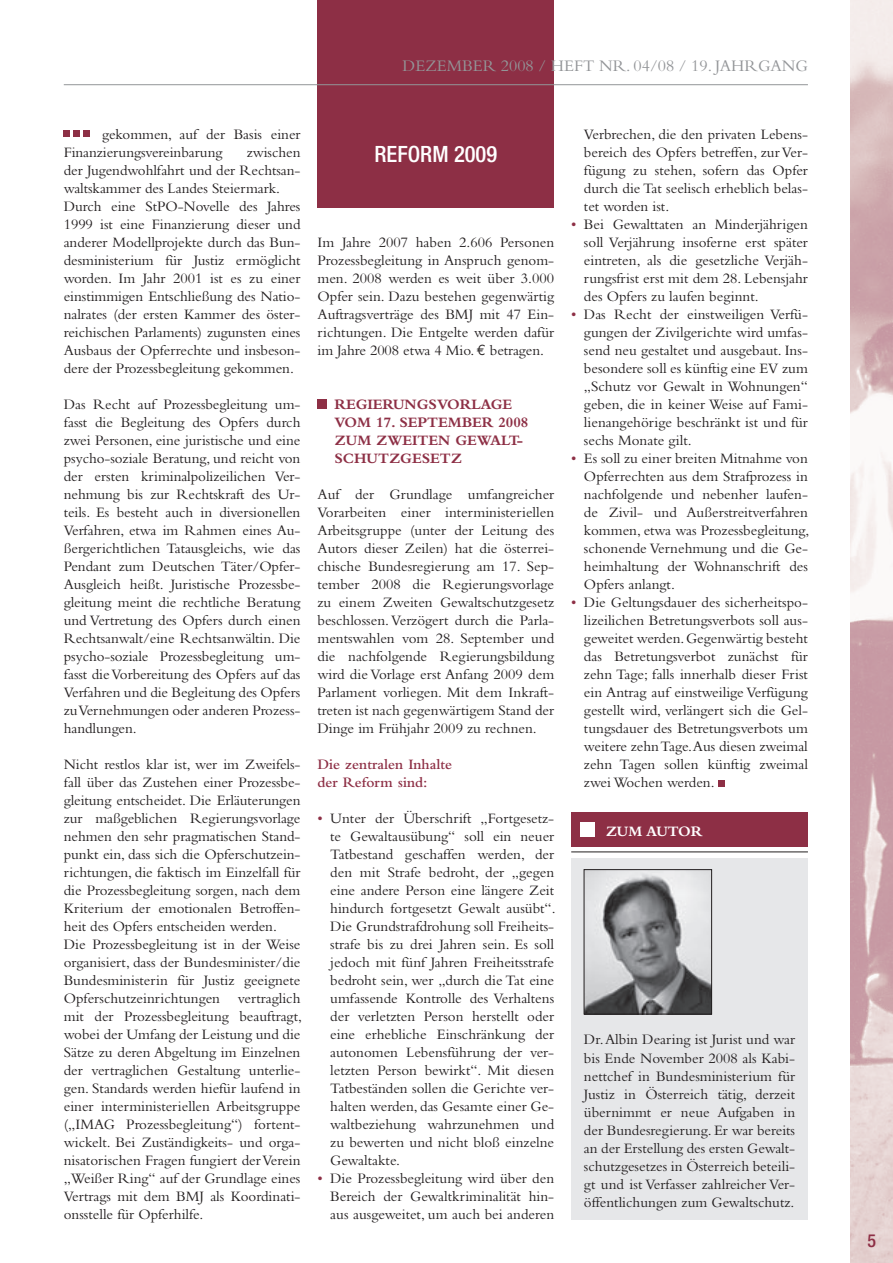
<style>
.page{position:relative;width:893px;height:1263px;background:#fff}
.page>*{position:absolute;margin:0;border:0;box-sizing:border-box;transform-origin:0 0}
.t1{font:500 condensed 22.5px "Helvetica Neue";color:#fff}
.t2{font:16.8px "Bembo";color:#939598}
.t3{font:15px/18px "Bembo";color:#231f20;text-align:justify}
.t4{font:700 15px/18px "Bembo";color:#8d2f45}
.t5{font:600 15px/18px "Bembo";color:#8d2f45}
.t6{font:700 15px "Bembo";color:#fff}
.s1{font-family:"Euro Mono"}
.s2{color:#8d2f45}
</style>
<div class="page">
<img style="left:850px;top:0;width:43px;height:1263px">
<div style="left:317px;top:0;width:237px;height:208px;background:#8d2f45"></div>
<div style="left:317px;top:399px;width:10px;height:10px;background:#8d2f45"></div>
<svg style="left:83px;top:131px;width:6px;height:6px"></svg>
<div style="left:73px;top:131px;width:7px;height:6px;background:#8d2f45"></div>
<svg style="left:64px;top:131px;width:6px;height:6px"></svg>
<hr style="left:64px;top:84px;width:744px;height:1px;background:#939598">
<div style="left:571px;top:858px;width:237px;height:362px;background:#e6e7e9"></div>
<img style="left:586px;top:871px;width:124px;height:141px">
<div style="left:584px;top:869px;width:128px;height:145px;border:1px solid #231f20"></div>
<div style="left:572px;top:813px;width:236px;height:34px;background:#8d2f45"></div>
<div style="left:580px;top:822px;width:14px;height:15px;background:#fff"></div>
<hr style="left:571px;top:851px;width:237px;height:1px;background:#231f20">
<svg style="left:718px;top:780px;width:6px;height:6px"></svg>
<svg style="left:868px;top:1234px;width:7px;height:13px"></svg>
<p class="t2" style="left:403px;top:56px;width:26px">Dezember</p>
<p class="t2" style="left:501px;top:56px;width:75px">2008 / Heft</p>
<p class="t2" style="left:599px;top:56px;width:135px">Nr. 04/08 / 19. Jahrgang</p>
<p class="t3" style="left:64px;top:125px;width:238px;text-indent:38px">gekommen, auf der Basis einer<br>Finanzierungsvereinbarung</p>
<p class="t3" style="left:64px;top:143px;width:238px;text-align:left;text-indent:183px">zwischen der Jugendwohlfahrt und der Rechtsan&shy;waltskammer des Landes Steiermark.<br>Durch eine StPO-Novelle des Jahres 1999 ist eine Finanzierung dieser und anderer Modellprojekte durch das Bun&shy;desministerium für Justiz ermöglicht worden. Im Jahr 2001 ist es zu einer einstimmigen Entschließung des Natio&shy;nalrates (der ersten Kammer des öster&shy;reichischen Parlaments) zugunsten eines Ausbaus der Opferrechte und insbeson&shy;dere der Prozessbegleitung gekommen.</p>
<p class="t3" style="left:64px;top:395px;width:238px">Das Recht auf Prozessbegleitung um&shy;fasst die Begleitung des Opfers durch zwei Personen, eine juristische und eine psycho-soziale Beratung, und reicht von der ersten kriminalpolizeilichen Ver&shy;nehmung bis zur Rechtskraft des Ur&shy;teils. Es besteht auch in diversionellen Verfahren, etwa im Rahmen eines Au&shy;ßergerichtlichen Tatausgleichs, wie das Pendant zum Deutschen Täter/Opfer-Ausgleich heißt. Juristische Prozessbe&shy;gleitung meint die rechtliche Beratung und Vertretung des Opfers durch einen Rechtsanwalt/eine Rechtsanwältin. Die psycho-soziale Prozessbegleitung um&shy;fasst die Vorbereitung des Opfers auf das Verfahren und die Begleitung des Opfers zu Vernehmungen oder anderen Prozess&shy;handlungen.</p>
<p class="t3" style="left:64px;top:755px;width:240px;text-align:left">Nicht restlos klar ist, wer im Zweifels&shy;fall über das Zustehen einer Prozessbe&shy;gleitung entscheidet. Die Erläuterungen zur maßgeblichen Regierungsvorlage nehmen den sehr pragmatischen Stand&shy;punkt ein, dass sich die Opferschutzein&shy;richtungen, die faktisch im Einzelfall für die Prozessbegleitung sorgen, nach dem Kriterium der emotionalen Betroffen&shy;heit des Opfers entscheiden werden.<br>Die Prozessbegleitung ist in der Weise organisiert, dass der Bundesminister/die Bundesministerin für Justiz geeignete Opferschutzeinrichtungen vertraglich mit der Prozessbegleitung beauftragt, wobei der Umfang der Leistung und die Sätze zu deren Abgeltung im Einzelnen der vertraglichen Gestaltung unterlie&shy;gen. Standards werden hiefür laufend in einer interministeriellen Arbeitsgruppe („IMAG Prozessbegleitung“) fortent&shy;wickelt. Bei Zuständigkeits- und orga&shy;nisatorischen Fragen fungiert der Verein „Weißer Ring“ auf der Grundlage eines Vertrags mit dem BMJ als Koordinati&shy;onsstelle für Opferhilfe.</p>
<h1 class="t1" style="left:374px;top:141px;width:124px">REFORM 2009</h1>
<p class="t3" style="left:317px;top:233px;width:238px">Im Jahre 2007 haben 2.606 Personen Prozessbegleitung in Anspruch genom&shy;men. 2008 werden es weit über 3.000<br>Opfer sein. Dazu bestehen gegenwärtig Auftragsverträge des BMJ mit 47 Ein&shy;richtungen. Die Entgelte werden dafür im Jahre 2008 etwa 4 Mio. <span class="s1">€</span> betragen.</p>
<p class="t4" style="left:334px;top:395px;width:195px">REGIERUNGSVORLAGE<br>VOM 17. SEPTEMBER 2008<br>ZUM ZWEITEN GEWALT-<br>SCHUTZGESETZ</p>
<p class="t3" style="left:317px;top:485px;width:238px">Auf der Grundlage umfangreicher Vorarbeiten einer interministeriellen Arbeitsgruppe (unter der Leitung des Autors dieser Zeilen) hat die österrei&shy;chische Bundesregierung am 17. Sep&shy;tember 2008 die Regierungsvorlage zu einem Zweiten Gewaltschutzgesetz beschlossen. Verzögert durch die Parla&shy;mentswahlen vom 28. September und die nachfolgende Regierungsbildung wird die Vorlage erst Anfang 2009 dem Parlament vorliegen. Mit dem Inkraft&shy;treten ist nach gegenwärtigem Stand der Dinge im Frühjahr 2009 zu rechnen.</p>
<p class="t5" style="left:317px;top:755px;width:136px">Die zentralen Inhalte der Reform sind:</p>
<p class="t3" style="left:330px;top:809px;width:227px;text-indent:-13px"><span class="s2">•</span> Unter der Überschrift „Fortgesetz&shy;te Gewaltausübung“ soll ein neuer Tatbestand geschaffen werden, der den mit Strafe bedroht, der „gegen eine andere Person eine längere Zeit hindurch fortgesetzt Gewalt ausübt“.<br>Die Grundstrafdrohung soll Freiheits&shy;strafe bis zu drei Jahren sein. Es soll jedoch mit fünf Jahren Freiheitsstrafe bedroht sein, wer „durch die Tat eine umfassende Kontrolle des Verhaltens der verletzten Person herstellt oder eine erhebliche Einschränkung der autonomen Lebensführung der ver&shy;letzten Person bewirkt“. Mit diesen Tatbeständen sollen die Gerichte ver&shy;halten werden, das Gesamte einer Ge&shy;waltbeziehung wahrzunehmen und zu bewerten und nicht bloß einzelne Gewaltakte.</p>
<p class="t3" style="left:330px;top:1169px;width:225px;text-indent:-13px"><span class="s2">•</span> Die Prozessbegleitung wird über den Bereich der Gewaltkriminalität hin&shy;aus ausgeweitet, um auch bei anderen</p>
<p class="t3" style="left:584px;top:125px;width:225px">Verbrechen, die den privaten Lebens&shy;bereich des Opfers betreffen, zur Ver&shy;fügung zu stehen, sofern das Opfer durch die Tat seelisch erheblich belas&shy;tet worden ist.</p>
<p class="t3" style="left:584px;top:215px;width:225px;text-indent:-13px"><span class="s2">•</span> Bei Gewalttaten an Minderjährigen soll Verjährung insoferne erst später eintreten, als die gesetzliche Verjäh&shy;rungsfrist erst mit dem 28. Lebensjahr des Opfers zu laufen beginnt.</p>
<p class="t3" style="left:584px;top:305px;width:225px;text-indent:-13px"><span class="s2">•</span> Das Recht der einstweiligen Verfü&shy;gungen der Zivilgerichte wird umfas&shy;send neu gestaltet und ausgebaut. Ins&shy;besondere soll es künftig eine EV zum „Schutz vor Gewalt in Wohnungen“ geben, die in keiner Weise auf Fami&shy;lienangehörige beschränkt ist und für sechs Monate gilt.</p>
<p class="t3" style="left:584px;top:449px;width:227px;text-indent:-13px"><span class="s2">•</span> Es soll zu einer breiten Mitnahme von Opferrechten aus dem Strafprozess in nachfolgende und nebenher laufen&shy;de Zivil- und Außerstreitverfahren kommen, etwa was Prozessbegleitung, schonende Vernehmung und die Ge&shy;heimhaltung der Wohnanschrift des Opfers anlangt.</p>
<p class="t3" style="left:584px;top:593px;width:225px;text-indent:-13px"><span class="s2">•</span> Die Geltungsdauer des sicherheitspo&shy;lizeilichen Betretungsverbots soll aus&shy;geweitet werden. Gegenwärtig besteht das Betretungsverbot zunächst für zehn Tage; falls innerhalb dieser Frist ein Antrag auf einstweilige Verfügung gestellt wird, verlängert sich die Gel&shy;tungsdauer des Betretungsverbots um weitere zehn Tage.Aus diesen zweimal zehn Tagen sollen künftig zweimal zwei Wochen werden.</p>
<p class="t6" style="left:606px;top:822px;width:98px">ZUM AUTOR</p>
<p class="t3" style="left:584px;top:1030px;width:213px">Dr. Albin Dearing ist Jurist und war bis Ende November 2008 als Kabi&shy;nettchef in Bundesministerium für Justiz in Österreich tätig, derzeit übernimmt er neue Aufgaben in der Bundesregierung. Er war bereits an der Erstellung des ersten Gewalt&shy;schutzgesetzes in Österreich beteili&shy;gt und ist Verfasser zahlreicher Ver&shy;öffentlichungen zum Gewaltschutz.</p>
</div>
